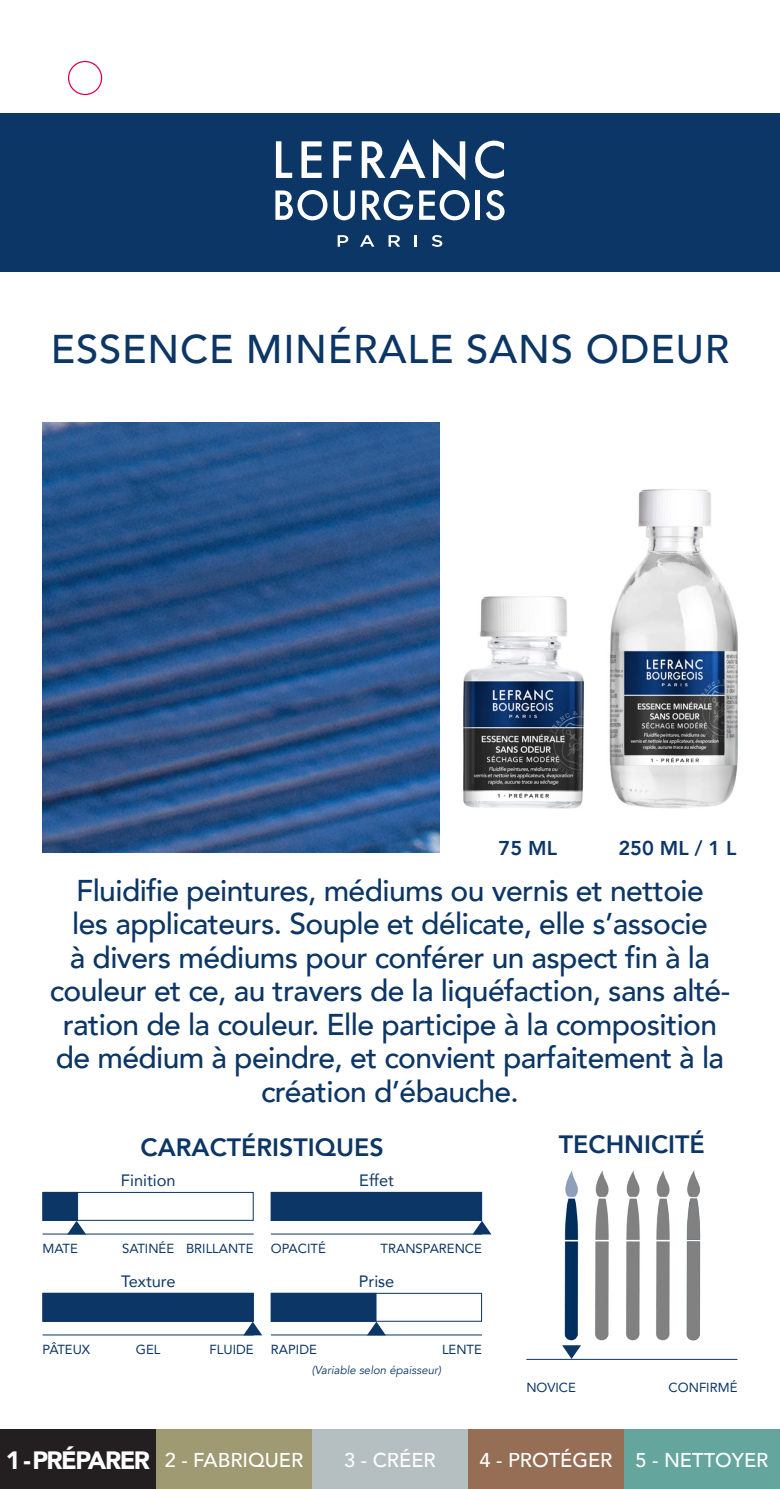
<style>
.page{position:relative;width:780px;height:1489px;background:#fff}
.page>*{position:absolute;margin:0;border:0;box-sizing:border-box;transform-origin:0 0}
.t1{font:500 40px "Avenir";letter-spacing:.02em;color:#0b3665}
.t2{font:500 30px/33.5px "Avenir";letter-spacing:-.02em;color:#0b3665;text-align:center}
.t3{font:800 25px "Avenir";color:#0b3665}
.t4{font:900 25px "Avenir";letter-spacing:-.06em;color:#fff}
.t5{font:500 20px "Avenir";color:#fff}
.t6{font:800 20px "Avenir";color:#0b3665}
.t7{font:16.5px "Avenir";color:#0b3665}
.t8{font:13px "Avenir";color:#0b3665}
.t9{font:italic 11.5px "Avenir";color:#0b3665}
</style>
<div class="page">
<div style="left:156px;top:1429px;width:156px;height:59px;background:#9f9a72"></div>
<div style="left:468px;top:1429px;width:156px;height:59px;background:#966e56"></div>
<div style="left:624px;top:1429px;width:156px;height:59px;background:#64a59d"></div>
<div style="left:0;top:1429px;width:156px;height:59px;background:#231f20"></div>
<div style="left:312px;top:1429px;width:156px;height:59px;background:#b5bec1"></div>
<div style="left:0;top:113px;width:780px;height:159px;background:#0b3665"></div>
<svg style="left:276px;top:141px;width:16px;height:37px"></svg>
<svg style="left:301px;top:141px;width:21px;height:37px"></svg>
<svg style="left:333px;top:141px;width:18px;height:37px"></svg>
<svg style="left:433px;top:139px;width:32px;height:41px"></svg>
<svg style="left:362px;top:139px;width:63px;height:39px"></svg>
<svg style="left:475px;top:141px;width:29px;height:38px"></svg>
<svg style="left:333px;top:190px;width:22px;height:30px"></svg>
<div style="left:475px;top:190px;width:5px;height:30px;background:#fff"></div>
<svg style="left:419px;top:190px;width:50px;height:30px"></svg>
<svg style="left:275px;top:190px;width:52px;height:30px"></svg>
<svg style="left:362px;top:190px;width:51px;height:30px"></svg>
<svg style="left:486px;top:190px;width:18px;height:30px"></svg>
<svg style="left:337px;top:235px;width:11px;height:12px"></svg>
<svg style="left:360px;top:235px;width:14px;height:12px"></svg>
<svg style="left:388px;top:235px;width:12px;height:12px"></svg>
<svg style="left:414px;top:235px;width:3px;height:12px"></svg>
<svg style="left:432px;top:235px;width:10px;height:12px"></svg>
<img style="left:43px;top:422px;width:396px;height:430px">
<img style="left:463px;top:596px;width:121px;height:213px">
<img style="left:609px;top:489px;width:129px;height:320px">
<div style="left:43px;top:1191px;width:210px;height:29px;border:1px solid #0b3665"></div>
<div style="left:43px;top:1191px;width:35px;height:29px;background:#0b3665;border:1px solid #0b3665"></div>
<hr style="left:43px;top:1233px;width:210px;height:1px;background:#0b3665">
<svg style="left:67px;top:1220px;width:19px;height:14px"></svg>
<div style="left:43px;top:1292px;width:210px;height:29px;background:#0b3665;border:1px solid #0b3665"></div>
<hr style="left:43px;top:1334px;width:210px;height:1px;background:#0b3665">
<svg style="left:243px;top:1321px;width:19px;height:14px"></svg>
<div style="left:271px;top:1191px;width:211px;height:29px;background:#0b3665;border:1px solid #0b3665"></div>
<hr style="left:271px;top:1233px;width:211px;height:1px;background:#0b3665">
<svg style="left:472px;top:1220px;width:19px;height:14px"></svg>
<div style="left:271px;top:1292px;width:211px;height:29px;border:1px solid #0b3665"></div>
<div style="left:271px;top:1292px;width:105px;height:29px;background:#0b3665;border:1px solid #0b3665"></div>
<hr style="left:271px;top:1334px;width:211px;height:1px;background:#0b3665">
<svg style="left:367px;top:1321px;width:19px;height:14px"></svg>
<img style="left:564px;top:1170px;width:106px;height:171px">
<hr style="left:526px;top:1358px;width:211px;height:1px;background:#0b3665">
<svg style="left:562px;top:1345px;width:19px;height:13px"></svg>
<img style="left:686px;top:1171px;width:15px;height:170px">
<div style="left:68px;top:61px;width:34px;height:34px;border:1px solid #d80056;border-radius:50%"></div>
<p class="t1" style="left:51px;top:315px;width:679px">ESSENCE MINÉRALE SANS ODEUR</p>
<p class="t6" style="left:498px;top:832px;width:60px">75 ML</p>
<p class="t6" style="left:618px;top:832px;width:120px">250 ML / 1 L</p>
<p class="t2" style="left:50px;top:871px;width:682px">Fluidifie peintures, médiums ou vernis et nettoie<br>les applicateurs. Souple et délicate, elle s’associe<br>à divers médiums pour conférer un aspect fin à la couleur et ce, au travers de la liquéfaction, sans alté&shy;ration de la couleur. Elle participe à la composition de médium à peindre, et convient parfaitement à la création d’ébauche.</p>
<p class="t3" style="left:141px;top:1127px;width:245px">CARACTÉRISTIQUES</p>
<p class="t3" style="left:559px;top:1125px;width:147px">TECHNICITÉ</p>
<p class="t7" style="left:121px;top:1166px;width:56px">Finition</p>
<p class="t7" style="left:359px;top:1166px;width:36px">Effet</p>
<p class="t8" style="left:43px;top:1237px;width:37px">MATE</p>
<p class="t8" style="left:122px;top:1237px;width:54px">SATINÉE</p>
<p class="t8" style="left:186px;top:1237px;width:69px">BRILLANTE</p>
<p class="t7" style="left:121px;top:1267px;width:56px">Texture</p>
<p class="t8" style="left:271px;top:1237px;width:56px">OPACITÉ</p>
<p class="t8" style="left:380px;top:1237px;width:103px">TRANSPARENCE</p>
<p class="t7" style="left:359px;top:1267px;width:37px">Prise</p>
<p class="t8" style="left:43px;top:1338px;width:49px">PÂTEUX</p>
<p class="t8" style="left:136px;top:1338px;width:26px">GEL</p>
<p class="t8" style="left:209px;top:1338px;width:46px">FLUIDE</p>
<p class="t8" style="left:271px;top:1338px;width:47px">RAPIDE</p>
<p class="t8" style="left:442px;top:1338px;width:41px">LENTE</p>
<p class="t9" style="left:312px;top:1362px;width:131px">(Variable selon épaisseur)</p>
<p class="t8" style="left:526px;top:1376px;width:51px">NOVICE</p>
<p class="t8" style="left:668px;top:1376px;width:70px">CONFIRMÉ</p>
<p class="t4" style="left:6px;top:1438px;width:146px">1 -PRÉPARER</p>
<p class="t5" style="left:165px;top:1442px;width:140px">2 - FABRIQUER</p>
<p class="t5" style="left:344px;top:1442px;width:93px">3 - CRÉER</p>
<p class="t5" style="left:479px;top:1442px;width:134px">4 - PROTÉGER</p>
<p class="t5" style="left:635px;top:1442px;width:134px">5 - NETTOYER</p>
</div>
